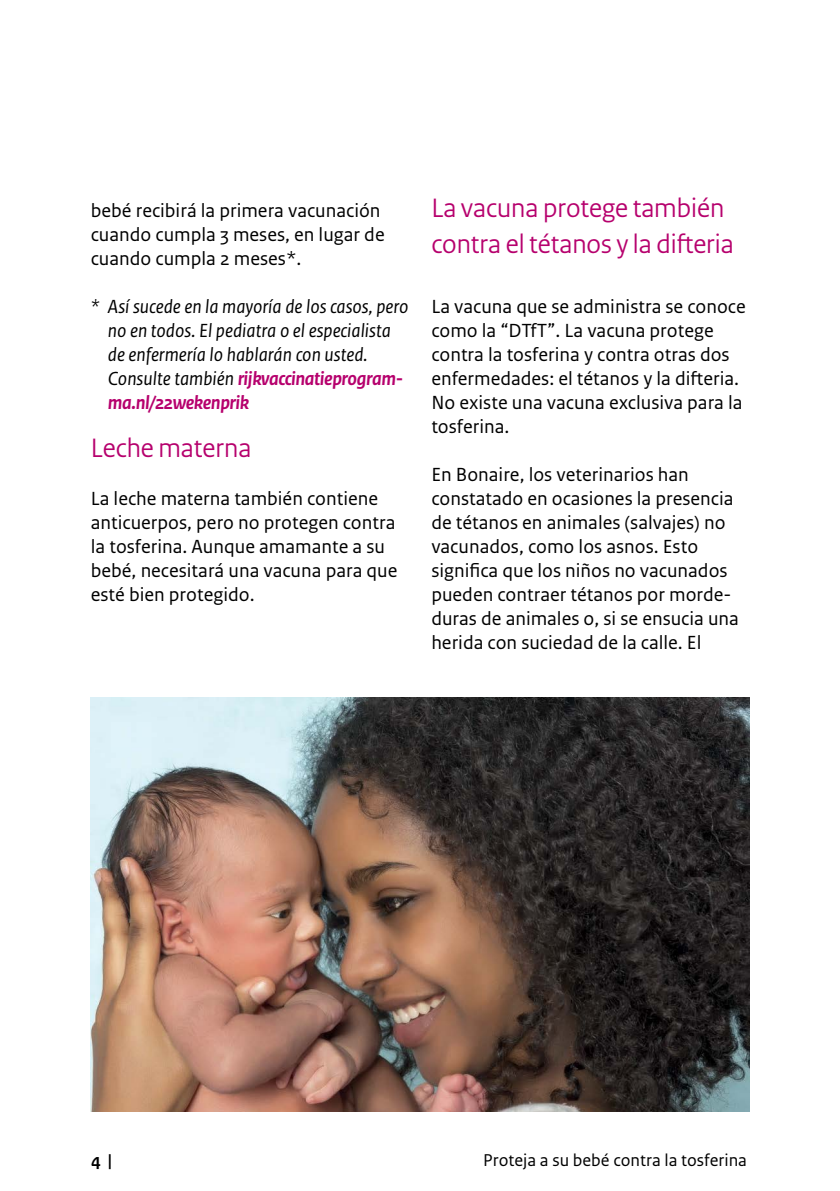
<style>
.page{position:relative;width:840px;height:1191px;background:#fff}
.page>*{position:absolute;margin:0;border:0;box-sizing:border-box;transform-origin:0 0}
._05_RIVM_Paragraafko{font:28px/36px "Rijksoverheid Sans Heading";color:#b6006d}
._10_RIVM_Broodtekst{font:20px/24px "Rijksoverheid Sans Text";color:#000}
._10_RIVM_Broodtekst-2{font:italic 20px/24px "Rijksoverheid Sans Text";color:#000}
.t1{font:18px "Rijksoverheid Sans Text";color:#000}
.t2{font:700 18px "Rijksoverheid Sans Text";color:#000}
.s1{font-weight:700;color:#b6006d}
</style>
<div class="page">
<img style="left:91px;top:697px;width:657px;height:414px">
<p class="_10_RIVM_Broodtekst" style="left:91px;top:199px;width:295px">bebé recibirá la primera vacunación cuando cumpla 3 meses, en lugar de cuando cumpla 2 meses*.</p>
<p class="_10_RIVM_Broodtekst-2" style="left:108px;top:295px;width:302px;text-indent:-17px">* Así sucede en la mayoría de los casos, pero no en todos. El pediatra o el especialista de enfermería lo hablarán con usted.<br>Consulte también <span class="s1">rijkvaccinatieprogram&shy;ma.nl/22wekenprik</span></p>
<p class="_05_RIVM_Paragraafko" style="left:91px;top:430px;width:162px">Leche materna</p>
<p class="_10_RIVM_Broodtekst" style="left:91px;top:487px;width:308px">La leche materna también contiene anticuerpos, pero no protegen contra la tosferina. Aunque amamante a su bebé, necesitará una vacuna para que esté bien protegido.</p>
<p class="_05_RIVM_Paragraafko" style="left:431px;top:190px;width:304px">La vacuna protege también contra el tétanos y la difteria</p>
<p class="_10_RIVM_Broodtekst" style="left:431px;top:295px;width:316px">La vacuna que se administra se conoce como la “DTfT”. La vacuna protege contra la tosferina y contra otras dos enfermedades: el tétanos y la difteria.<br>No existe una vacuna exclusiva para la tosferina.</p>
<p class="_10_RIVM_Broodtekst" style="left:431px;top:463px;width:309px">En Bonaire, los veterinarios han constatado en ocasiones la presencia de tétanos en animales (salvajes) no vacunados, como los asnos. Esto significa que los niños no vacunados pueden contraer tétanos por morde&shy;duras de animales o, si se ensucia una herida con suciedad de la calle. El</p>
<p class="t2" style="left:91px;top:1149px;width:22px">4 |</p>
<p class="t1" style="left:483px;top:1149px;width:265px">Proteja a su bebé contra la tosferina</p>
</div>
